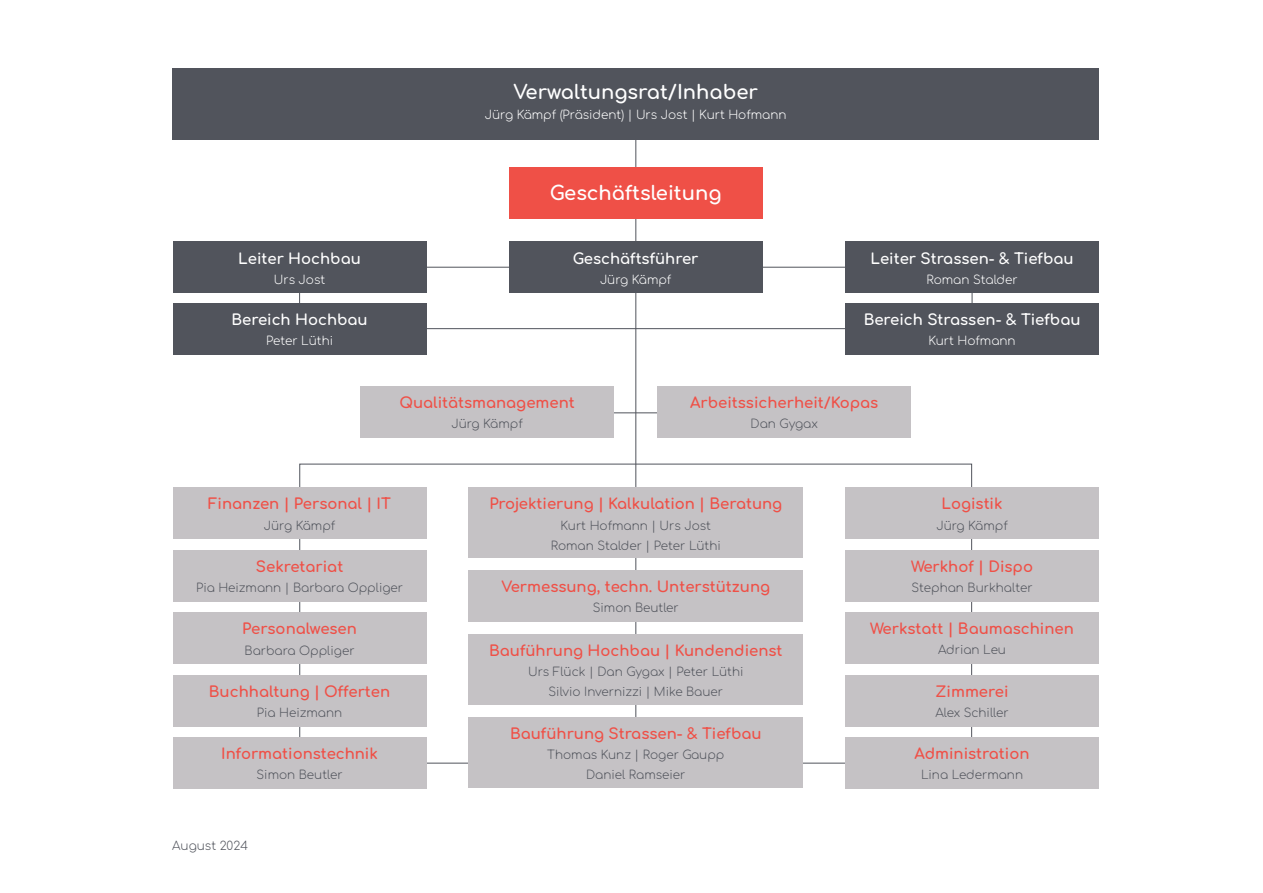
<style>
.page{position:relative;width:1263px;height:893px;background:#fff}
.page>*{position:absolute;margin:0;border:0;box-sizing:border-box;transform-origin:0 0}
.t1{font:19.5px "Comfortaa";color:#fff}
.t2{font:14.85px "Comfortaa";color:#ef5047}
.t3{font:14.85px "Comfortaa";color:#fff}
.t4{font:300 12px "Comfortaa";color:#51545c}
.t5{font:300 12px "Comfortaa";color:#fff}
</style>
<div class="page">
<hr style="left:635px;top:136px;width:1px;height:588px;background:#51545c">
<hr style="left:422px;top:267px;width:425px;height:1px;background:#51545c">
<hr style="left:422px;top:328px;width:425px;height:1px;background:#51545c">
<hr style="left:612px;top:412px;width:45px;height:1px;background:#51545c">
<div style="left:172px;top:68px;width:927px;height:71px;background:#51545c"></div>
<div style="left:509px;top:167px;width:253px;height:51px;background:#ef5047"></div>
<div style="left:173px;top:242px;width:253px;height:51px;background:#51545c"></div>
<div style="left:173px;top:303px;width:253px;height:51px;background:#51545c"></div>
<div style="left:469px;top:487px;width:334px;height:71px;background:#c5c2c5"></div>
<div style="left:469px;top:570px;width:334px;height:52px;background:#c5c2c5"></div>
<div style="left:469px;top:634px;width:334px;height:71px;background:#c5c2c5"></div>
<div style="left:469px;top:717px;width:334px;height:71px;background:#c5c2c5"></div>
<div style="left:173px;top:487px;width:253px;height:52px;background:#c5c2c5"></div>
<div style="left:173px;top:550px;width:253px;height:51px;background:#c5c2c5"></div>
<div style="left:173px;top:612px;width:253px;height:52px;background:#c5c2c5"></div>
<div style="left:173px;top:675px;width:253px;height:51px;background:#c5c2c5"></div>
<div style="left:173px;top:737px;width:253px;height:52px;background:#c5c2c5"></div>
<div style="left:845px;top:487px;width:254px;height:52px;background:#c5c2c5"></div>
<div style="left:845px;top:550px;width:254px;height:51px;background:#c5c2c5"></div>
<div style="left:845px;top:612px;width:254px;height:52px;background:#c5c2c5"></div>
<div style="left:845px;top:675px;width:254px;height:51px;background:#c5c2c5"></div>
<div style="left:845px;top:737px;width:254px;height:52px;background:#c5c2c5"></div>
<div style="left:845px;top:242px;width:254px;height:51px;background:#51545c"></div>
<div style="left:845px;top:303px;width:254px;height:51px;background:#51545c"></div>
<div style="left:509px;top:242px;width:253px;height:51px;background:#51545c"></div>
<div style="left:360px;top:386px;width:254px;height:51px;background:#c5c2c5"></div>
<div style="left:657px;top:386px;width:254px;height:51px;background:#c5c2c5"></div>
<p class="t1" style="left:513px;top:75px;width:246px">Verwaltungsrat/Inhaber</p>
<p class="t5" style="left:485px;top:104px;width:303px">Jürg Kämpf (Präsident) | Urs Jost | Kurt Hofmann</p>
<p class="t3" style="left:238px;top:245px;width:124px">Leiter Hochbau</p>
<p class="t5" style="left:274px;top:268px;width:53px">Urs Jost</p>
<p class="t3" style="left:231px;top:306px;width:138px">Bereich Hochbau</p>
<p class="t5" style="left:266px;top:330px;width:69px">Peter Lüthi</p>
<p class="t1" style="left:550px;top:175px;width:173px">Geschäftsleitung</p>
<p class="t3" style="left:573px;top:245px;width:127px">Geschäftsführer</p>
<p class="t5" style="left:600px;top:268px;width:73px">Jürg Kämpf</p>
<p class="t3" style="left:870px;top:245px;width:205px">Leiter Strassen- &amp; Tiefbau</p>
<p class="t5" style="left:926px;top:268px;width:93px">Roman Stalder</p>
<p class="t3" style="left:864px;top:306px;width:218px">Bereich Strassen- &amp; Tiefbau</p>
<p class="t5" style="left:928px;top:330px;width:89px">Kurt Hofmann</p>
<p class="t2" style="left:399px;top:389px;width:177px">Qualitätsmanagement</p>
<p class="t4" style="left:451px;top:413px;width:73px">Jürg Kämpf</p>
<p class="t2" style="left:690px;top:389px;width:190px">Arbeitssicherheit/Kopas</p>
<p class="t4" style="left:751px;top:413px;width:69px">Dan Gygax</p>
<p class="t2" style="left:208px;top:491px;width:184px">Finanzen | Personal | IT</p>
<p class="t4" style="left:264px;top:514px;width:73px">Jürg Kämpf</p>
<p class="t2" style="left:256px;top:553px;width:89px">Sekretariat</p>
<p class="t4" style="left:196px;top:577px;width:208px">Pia Heizmann | Barbara Oppliger</p>
<p class="t2" style="left:242px;top:616px;width:116px">Personalwesen</p>
<p class="t4" style="left:245px;top:639px;width:111px">Barbara Oppliger</p>
<p class="t2" style="left:209px;top:678px;width:183px">Buchhaltung | Offerten</p>
<p class="t4" style="left:257px;top:702px;width:87px">Pia Heizmann</p>
<p class="t2" style="left:221px;top:740px;width:158px">Informationstechnik</p>
<p class="t4" style="left:257px;top:764px;width:88px">Simon Beutler</p>
<p class="t4" style="left:172px;top:834px;width:77px">August 2024</p>
<p class="t2" style="left:489px;top:491px;width:294px">Projektierung | Kalkulation | Beratung</p>
<p class="t4" style="left:561px;top:514px;width:152px">Kurt Hofmann | Urs Jost</p>
<p class="t4" style="left:551px;top:534px;width:172px">Roman Stalder | Peter Lüthi</p>
<p class="t2" style="left:501px;top:574px;width:270px">Vermessung, techn. Unterstützung</p>
<p class="t4" style="left:593px;top:597px;width:88px">Simon Beutler</p>
<p class="t2" style="left:489px;top:637px;width:295px">Bauführung Hochbau | Kundendienst</p>
<p class="t4" style="left:528px;top:661px;width:217px">Urs Flück | Dan Gygax | Peter Lüthi</p>
<p class="t4" style="left:549px;top:681px;width:176px">Silvio Invernizzi | Mike Bauer</p>
<p class="t2" style="left:510px;top:720px;width:253px">Bauführung Strassen- &amp; Tiefbau</p>
<p class="t4" style="left:547px;top:744px;width:179px">Thomas Kunz | Roger Gaupp</p>
<p class="t4" style="left:586px;top:764px;width:101px">Daniel Ramseier</p>
<p class="t2" style="left:941px;top:491px;width:63px">Logistik</p>
<p class="t4" style="left:936px;top:514px;width:73px">Jürg Kämpf</p>
<p class="t2" style="left:911px;top:553px;width:123px">Werkhof | Dispo</p>
<p class="t4" style="left:911px;top:577px;width:123px">Stephan Burkhalter</p>
<p class="t2" style="left:870px;top:616px;width:205px">Werkstatt | Baumaschinen</p>
<p class="t4" style="left:938px;top:639px;width:69px">Adrian Leu</p>
<p class="t2" style="left:936px;top:678px;width:74px">Zimmerei</p>
<p class="t4" style="left:935px;top:702px;width:75px">Alex Schiller</p>
<p class="t2" style="left:915px;top:740px;width:116px">Administration</p>
<p class="t4" style="left:921px;top:764px;width:103px">Lina Ledermann</p>
</div>
